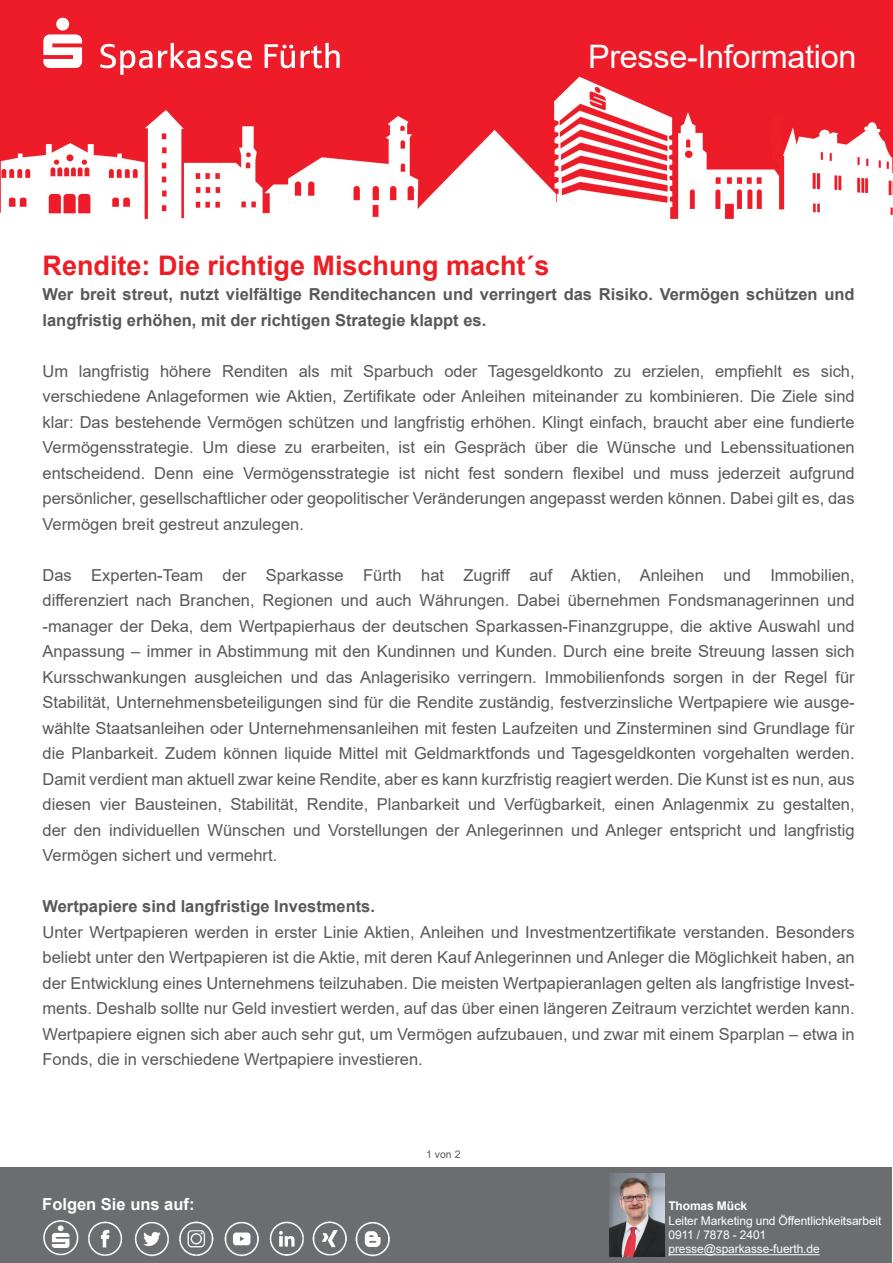
<style>
.page{position:relative;width:893px;height:1263px;background:#fff}
.page>*{position:absolute;margin:0;border:0;box-sizing:border-box;transform-origin:0 0}
.t1{font:32.4px "Arial";letter-spacing:-.01em;color:#fff}
.t2{font:700 27px "Arial";color:#ee1d23}
.t3{font:16.5px/25.5px "Arial";color:#57585a;text-align:justify}
.t4{font:700 16.5px/25.5px "Arial";color:#57585a}
.t5{font:700 16.5px "Arial";color:#fff}
.t6{font:12px "Arial";letter-spacing:-.01em;color:#fff}
.t7{font:700 12px "Arial";letter-spacing:-.01em;color:#fff}
.t8{font:10.5px "Arial";color:#57585a}
</style>
<div class="page">
<img style="left:0;top:0;width:893px;height:219px">
<div style="left:0;top:1167px;width:892px;height:96px;background:#6c6d70"></div>
<img style="left:609px;top:1174px;width:55px;height:82px">
<hr style="left:668px;top:1254px;width:152px;height:1px;background:#fff">
<img style="left:88px;top:1221px;width:35px;height:35px">
<img style="left:134px;top:1221px;width:35px;height:36px">
<img style="left:179px;top:1221px;width:35px;height:35px">
<img style="left:224px;top:1221px;width:35px;height:36px">
<img style="left:269px;top:1221px;width:121px;height:36px">
<div style="left:43px;top:1220px;width:35px;height:35px;border:2px solid #fff;border-radius:50%"></div>
<svg style="left:43px;top:18px;width:297px;height:57px;background:#f0434e"></svg>
<p class="t1" style="left:588px;top:35px;width:270px">Presse-Information</p>
<p class="t2" style="left:43px;top:246px;width:509px">Rendite: Die richtige Mischung macht´s</p>
<p class="t4" style="left:43px;top:282px;width:814px">Wer breit streut, nutzt vielfältige Renditechancen und verringert das Risiko. Vermögen schützen und langfristig erhöhen, mit der richtigen Strategie klappt es.</p>
<p class="t3" style="left:43px;top:358px;width:814px">Um langfristig höhere Renditen als mit Sparbuch oder Tagesgeldkonto zu erzielen, empfiehlt es sich, verschiedene Anlageformen wie Aktien, Zertifikate oder Anleihen miteinander zu kombinieren. Die Ziele sind klar: Das bestehende Vermögen schützen und langfristig erhöhen. Klingt einfach, braucht aber eine fundierte Vermögensstrategie. Um diese zu erarbeiten, ist ein Gespräch über die Wünsche und Lebenssituationen entscheidend. Denn eine Vermögensstrategie ist nicht fest sondern flexibel und muss jederzeit aufgrund persönlicher, gesellschaftlicher oder geopolitischer Veränderungen angepasst werden können. Dabei gilt es, das Vermögen breit gestreut anzulegen.</p>
<p class="t3" style="left:43px;top:562px;width:814px">Das Experten-Team der Sparkasse Fürth hat Zugriff auf Aktien, Anleihen und Immobilien, differenziert nach Branchen, Regionen und auch Währungen. Dabei übernehmen Fondsmanagerinnen und -manager der Deka, dem Wertpapierhaus der deutschen Sparkassen-Finanzgruppe, die aktive Auswahl und Anpassung – immer in Abstimmung mit den Kundinnen und Kunden. Durch eine breite Streuung lassen sich Kursschwankungen ausgleichen und das Anlagerisiko verringern. Immobilienfonds sorgen in der Regel für Stabilität, Unternehmensbeteiligungen sind für die Rendite zuständig, festverzinsliche Wertpapiere wie ausge&shy;wählte Staatsanleihen oder Unternehmensanleihen mit festen Laufzeiten und Zinsterminen sind Grundlage für die Planbarkeit. Zudem können liquide Mittel mit Geldmarktfonds und Tagesgeldkonten vorgehalten werden.<br>Damit verdient man aktuell zwar keine Rendite, aber es kann kurzfristig reagiert werden. Die Kunst ist es nun, aus diesen vier Bausteinen, Stabilität, Rendite, Planbarkeit und Verfügbarkeit, einen Anlagenmix zu gestalten, der den individuellen Wünschen und Vorstellungen der Anlegerinnen und Anleger entspricht und langfristig Vermögen sichert und vermehrt.</p>
<p class="t4" style="left:43px;top:894px;width:334px">Wertpapiere sind langfristige Investments.</p>
<p class="t3" style="left:43px;top:919px;width:814px">Unter Wertpapieren werden in erster Linie Aktien, Anleihen und Investmentzertifikate verstanden. Besonders beliebt unter den Wertpapieren ist die Aktie, mit deren Kauf Anlegerinnen und Anleger die Möglichkeit haben, an der Entwicklung eines Unternehmens teilzuhaben. Die meisten Wertpapieranlagen gelten als langfristige Invest&shy;ments. Deshalb sollte nur Geld investiert werden, auf das über einen längeren Zeitraum verzichtet werden kann.<br>Wertpapiere eignen sich aber auch sehr gut, um Vermögen aufzubauen, und zwar mit einem Sparplan – etwa in Fonds, die in verschiedene Wertpapiere investieren.</p>
<p class="t5" style="left:42px;top:1192px;width:154px">Folgen Sie uns auf:</p>
<p class="t8" style="left:426px;top:1147px;width:36px">1 von 2</p>
<p class="t7" style="left:668px;top:1197px;width:80px">Thomas Mück</p>
<p class="t6" style="left:668px;top:1212px;width:215px">Leiter Marketing und Öffentlichkeitsarbeit</p>
<p class="t6" style="left:668px;top:1226px;width:99px">0911 / 7878 - 2401</p>
<p class="t6" style="left:668px;top:1241px;width:153px">presse@sparkasse-fuerth.de</p>
</div>
